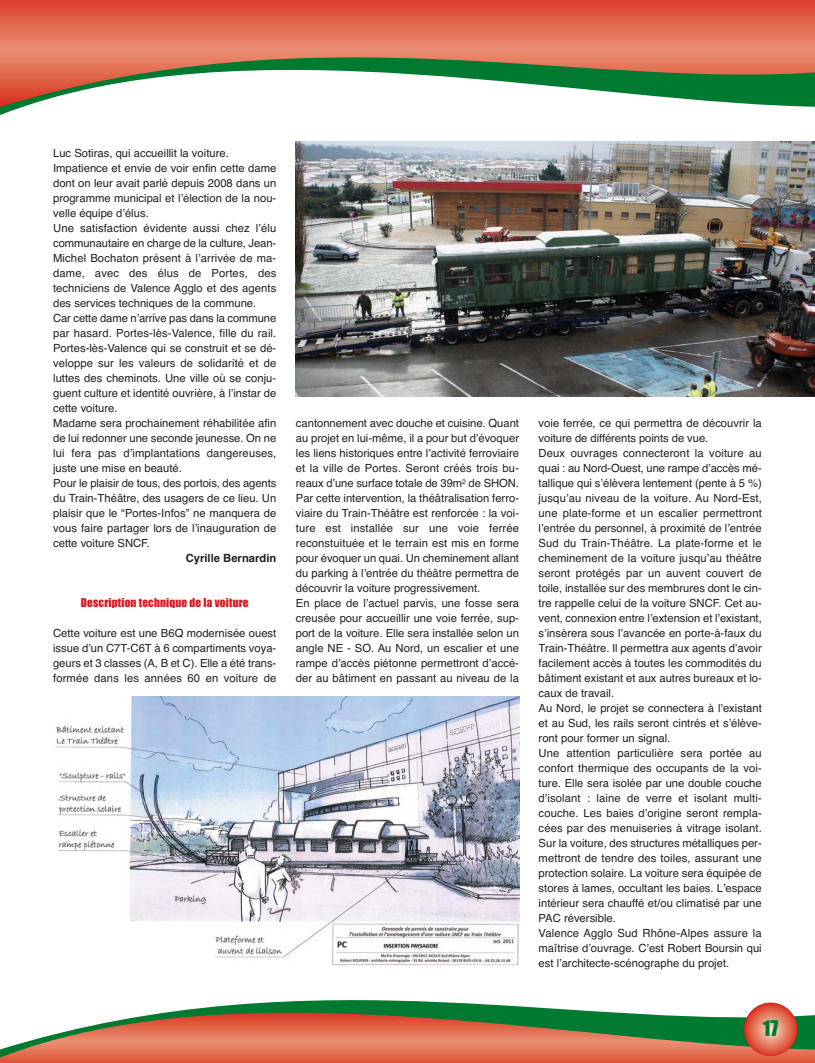
<style>
.page{position:relative;width:815px;height:1063px;background:#fff}
.page>*{position:absolute;margin:0;border:0;box-sizing:border-box;transform-origin:0 0}
.t1{font:20px "Impact";color:#007931}
.t2{font:11.25px/15px "Helvetica";color:#231f20}
.t3{font:11.25px "Impact";letter-spacing:.015em;color:#d71920}
.t4{font:700 11.25px "Helvetica";color:#231f20}
</style>
<div class="page">
<svg style="left:0;top:0;width:815px;height:57px;background:#e26b51"></svg>
<svg style="left:0;top:57px;width:815px;height:58px"></svg>
<div style="left:0;top:1058px;width:815px;height:5px;background:#df593f"></div>
<svg style="left:0;top:1000px;width:815px;height:58px"></svg>
<svg style="left:744px;top:1003px;width:53px;height:53px;background:#e36f57"></svg>
<img style="left:56px;top:697px;width:463px;height:269px">
<img style="left:296px;top:142px;width:519px;height:255px">
<p class="t2" style="left:53px;top:146px;width:225px">Luc Sotiras, qui accueillit la voiture.<br>Impatience et envie de voir enfin cette dame dont on leur avait parlé depuis 2008 dans un programme municipal et lʼélection de la nou&shy;velle équipe dʼélus.<br>Une satisfaction évidente aussi chez lʼélu communautaire en charge de la culture, Jean-Michel Bochaton présent à lʼarrivée de ma&shy;dame, avec des élus de Portes, des techniciens de Valence Agglo et des agents des services techniques de la commune.<br>Car cette dame nʼarrive pas dans la commune par hasard. Portes-lès-Valence, fille du rail.<br>Portes-lès-Valence qui se construit et se dé&shy;veloppe sur les valeurs de solidarité et de luttes des cheminots. Une ville où se conju&shy;guent culture et identité ouvrière, à lʼinstar de cette voiture.<br>Madame sera prochainement réhabilitée afin de lui redonner une seconde jeunesse. On ne lui fera pas dʼimplantations dangereuses, juste une mise en beauté.<br>Pour le plaisir de tous, des portois, des agents du Train-Théâtre, des usagers de ce lieu. Un plaisir que le “Portes-Infos” ne manquera de vous faire partager lors de lʼinauguration de cette voiture SNCF.</p>
<p class="t4" style="left:186px;top:554px;width:92px">Cyrille Bernardin</p>
<p class="t3" style="left:81px;top:599px;width:169px">Description technique de la voiture</p>
<p class="t2" style="left:53px;top:626px;width:225px;text-align:justify">Cette voiture est une B6Q modernisée ouest issue dʼun C7T-C6T à 6 compartiments voya&shy;geurs et 3 classes (A, B et C). Elle a été trans&shy;formée dans les années 60 en voiture de</p>
<p class="t2" style="left:296px;top:416px;width:225px">cantonnement avec douche et cuisine. Quant au projet en lui-même, il a pour but dʼévoquer les liens historiques entre lʼactivité ferroviaire et la ville de Portes. Seront créés trois bu&shy;reaux dʼune surface totale de 39m<sup>2</sup> de SHON.<br>Par cette intervention, la théâtralisation ferro&shy;viaire du Train-Théâtre est renforcée : la voi&shy;ture est installée sur une voie ferrée reconstuituée et le terrain est mis en forme pour évoquer un quai. Un cheminement allant du parking à lʼentrée du théâtre permettra de découvrir la voiture progressivement.<br>En place de lʼactuel parvis, une fosse sera creusée pour accueillir une voie ferrée, sup&shy;port de la voiture. Elle sera installée selon un angle NE - SO. Au Nord, un escalier et une rampe dʼaccès piétonne permettront dʼaccé&shy;der au bâtiment en passant au niveau de la</p>
<p class="t2" style="left:539px;top:416px;width:225px">voie ferrée, ce qui permettra de découvrir la voiture de différents points de vue.<br>Deux ouvrages connecteront la voiture au quai : au Nord-Ouest, une rampe dʼaccès mé&shy;tallique qui sʼélèvera lentement (pente à 5 %) jusquʼau niveau de la voiture. Au Nord-Est, une plate-forme et un escalier permettront lʼentrée du personnel, à proximité de lʼentrée Sud du Train-Théâtre. La plate-forme et le cheminement de la voiture jusquʼau théâtre seront protégés par un auvent couvert de toile, installée sur des membrures dont le cin&shy;tre rappelle celui de la voiture SNCF. Cet au&shy;vent, connexion entre lʼextension et lʼexistant, sʼinsèrera sous lʼavancée en porte-à-faux du Train-Théâtre. Il permettra aux agents dʼavoir facilement accès à toutes les commodités du bâtiment existant et aux autres bureaux et lo&shy;caux de travail.<br>Au Nord, le projet se connectera à lʼexistant et au Sud, les rails seront cintrés et sʼélève&shy;ront pour former un signal.<br>Une attention particulière sera portée au confort thermique des occupants de la voi&shy;ture. Elle sera isolée par une double couche dʼisolant : laine de verre et isolant multi&shy;couche. Les baies dʼorigine seront rempla&shy;cées par des menuiseries à vitrage isolant.<br>Sur la voiture, des structures métalliques per&shy;mettront de tendre des toiles, assurant une protection solaire. La voiture sera équipée de stores à lames, occultant les baies. Lʼespace intérieur sera chauffé et/ou climatisé par une PAC réversible.<br>Valence Agglo Sud Rhône-Alpes assure la maîtrise dʼouvrage. Cʼest Robert Boursin qui est lʼarchitecte-scénographe du projet.</p>
<h1 class="t1" style="left:763px;top:1022px;width:17px">17</h1>
</div>
